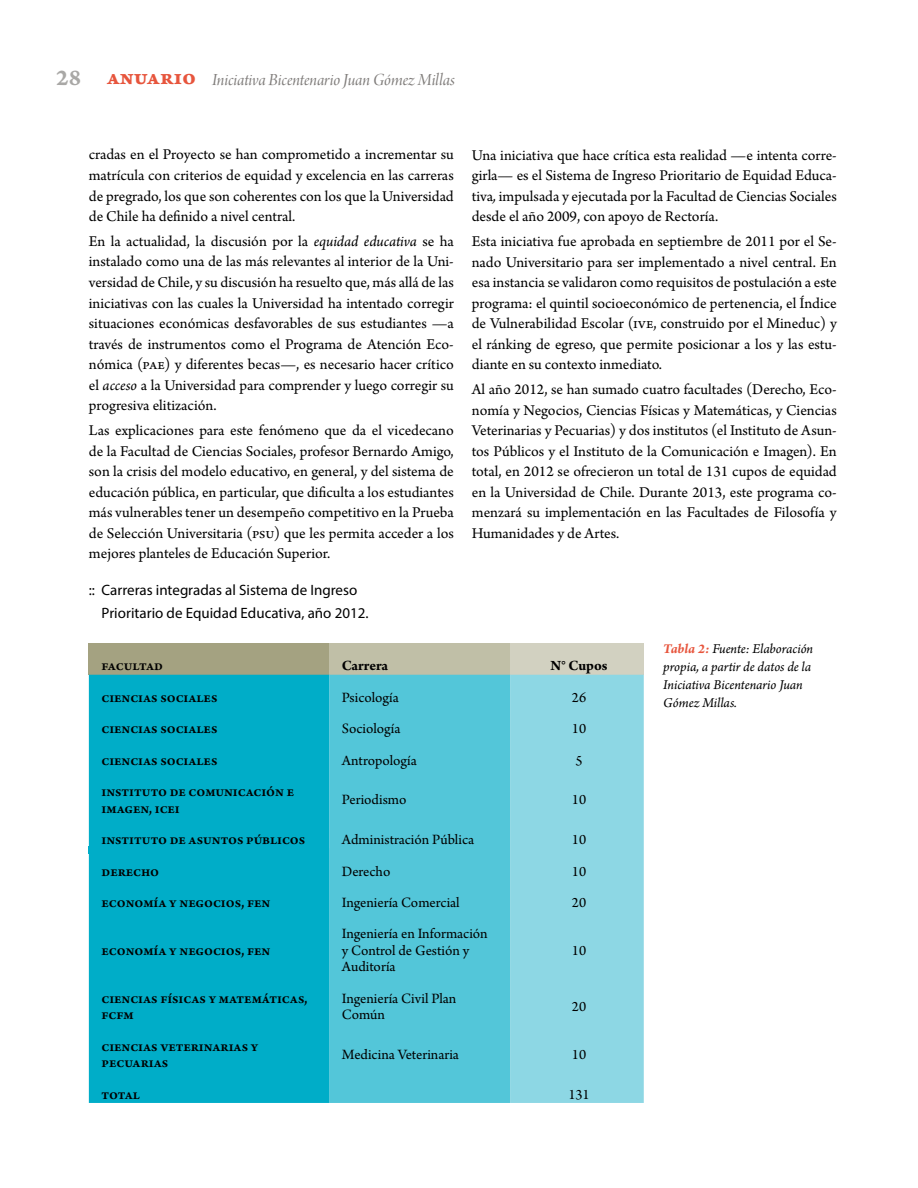
<style>
.page{position:relative;width:918px;height:1188px;background:#fff}
.page>*{position:absolute;margin:0;border:0;box-sizing:border-box;transform-origin:0 0}
.t1{font:18px "Arno Pro Italic Display";letter-spacing:-.005em;color:#7f7c7a}
.t2{font:15.75px/20.5px "Arno Pro";color:#000;text-align:justify}
.t3{font:600 15px/16.5px "Arno Pro";color:#000}
.t4{font:15px/16.5px "Arno Pro";color:#000}
.t5{font:15px/22.5px "Myriad Pro";color:#000}
.t6{font:700 15px "Arno Pro";color:#000}
.t7{font:italic 14.25px/18px "Arno Pro";letter-spacing:-.005em;color:#000}
.s1{font-family:"Arno Pro Smbd Caption";font-size:24px;color:#a9a8a6}
.s2{font-family:"Arno Pro Bold Caption";font-size:22.35px;color:#e7553d}
.s3{font-style:italic}
.s4{font-weight:700;color:#e7553d}
</style>
<div class="page">
<div style="left:89px;top:643px;width:240px;height:32px;background:#a4a281"></div>
<div style="left:329px;top:643px;width:181px;height:32px;background:#c0bfa7"></div>
<div style="left:510px;top:643px;width:134px;height:32px;background:#d2d1c1"></div>
<div style="left:89px;top:675px;width:240px;height:171px;background:#00adc8"></div>
<div style="left:329px;top:675px;width:181px;height:428px;background:#53c6d9"></div>
<div style="left:510px;top:675px;width:134px;height:428px;background:#8dd7e4"></div>
<div style="left:89px;top:854px;width:240px;height:249px;background:#00adc8"></div>
<div style="left:89px;top:846px;width:240px;height:8px;background:#00adc8"></div>
<p class="t1" style="left:56px;top:69px;width:400px"><span class="s1">28</span> <span class="s2">Anuario</span> Iniciativa Bicentenario Juan Gómez Millas</p>
<p class="t2" style="left:89px;top:145px;width:366px">cradas en el Proyecto se han comprometido a incrementar su matrícula con criterios de equidad y excelencia en las carreras de pregrado, los que son coherentes con los que la Universidad de Chile ha definido a nivel central.</p>
<p class="t2" style="left:89px;top:232px;width:366px">En la actualidad, la discusión por la <span class="s3">equidad educativa</span> se ha instalado como una de las más relevantes al interior de la Uni&shy;versidad de Chile, y su discusión ha resuelto que, más allá de las iniciativas con las cuales la Universidad ha intentado corregir situaciones económicas desfavorables de sus estudiantes —a través de instrumentos como el Programa de Atención Eco&shy;nómica (pae) y diferentes becas—, es necesario hacer crítico el <span class="s3">acceso</span> a la Universidad para comprender y luego corregir su progresiva elitización.</p>
<p class="t2" style="left:89px;top:421px;width:367px">Las explicaciones para este fenómeno que da el vicedecano de la Facultad de Ciencias Sociales, profesor Bernardo Amigo, son la crisis del modelo educativo, en general, y del sistema de educación pública, en particular, que dificulta a los estudiantes más vulnerables tener un desempeño competitivo en la Prueba de Selección Universitaria (psu) que les permita acceder a los mejores planteles de Educación Superior.</p>
<p class="t5" style="left:102px;top:579px;width:268px;text-indent:-13px">:: Carreras integradas al Sistema de Ingreso<br>Prioritario de Equidad Educativa, año 2012.</p>
<p class="t2" style="left:472px;top:145px;width:367px">Una iniciativa que hace crítica esta realidad —e intenta corre&shy;girla— es el Sistema de Ingreso Prioritario de Equidad Educa&shy;tiva<span class="s3">,</span> impulsada y ejecutada por la Facultad de Ciencias Sociales desde el año 2009, con apoyo de Rectoría.</p>
<p class="t2" style="left:472px;top:232px;width:366px">Esta iniciativa fue aprobada en septiembre de 2011 por el Se&shy;nado Universitario para ser implementado a nivel central. En esa instancia se validaron como requisitos de postulación a este programa: el quintil socioeconómico de pertenencia, el Índice de Vulnerabilidad Escolar (ive, construido por el Mineduc) y el ránking de egreso, que permite posicionar a los y las estu&shy;diante en su contexto inmediato.</p>
<p class="t2" style="left:472px;top:380px;width:366px">Al año 2012, se han sumado cuatro facultades (Derecho, Eco&shy;nomía y Negocios, Ciencias Físicas y Matemáticas, y Ciencias Veterinarias y Pecuarias) y dos institutos (el Instituto de Asun&shy;tos Públicos y el Instituto de la Comunicación e Imagen). En total, en 2012 se ofrecieron un total de 131 cupos de equidad en la Universidad de Chile. Durante 2013, este programa co&shy;menzará su implementación en las Facultades de Filosofía y Humanidades y de Artes.</p>
<p class="t3" style="left:102px;top:658px;width:63px">Facultad</p>
<p class="t6" style="left:342px;top:657px;width:48px">Carrera</p>
<p class="t6" style="left:550px;top:657px;width:59px">N° Cupos</p>
<p class="t3" style="left:102px;top:690px;width:117px">Ciencias Sociales</p>
<p class="t4" style="left:342px;top:690px;width:58px">Psicología</p>
<p class="t4" style="left:572px;top:690px;width:16px">26</p>
<p class="t3" style="left:102px;top:721px;width:117px">Ciencias Sociales</p>
<p class="t4" style="left:342px;top:721px;width:60px">Sociología</p>
<p class="t4" style="left:572px;top:721px;width:16px">10</p>
<p class="t3" style="left:102px;top:753px;width:117px">Ciencias Sociales</p>
<p class="t4" style="left:342px;top:753px;width:76px">Antropología</p>
<p class="t4" style="left:576px;top:753px;width:9px">5</p>
<p class="t3" style="left:102px;top:784px;width:194px">Instituto de Comunicación e<br>Imagen, ICEI</p>
<p class="t4" style="left:342px;top:792px;width:66px">Periodismo</p>
<p class="t4" style="left:572px;top:792px;width:16px">10</p>
<p class="t3" style="left:102px;top:832px;width:205px">Instituto de Asuntos Públicos</p>
<p class="t4" style="left:342px;top:832px;width:134px">Administración Pública</p>
<p class="t4" style="left:572px;top:832px;width:16px">10</p>
<p class="t3" style="left:102px;top:864px;width:59px">Derecho</p>
<p class="t4" style="left:342px;top:864px;width:50px">Derecho</p>
<p class="t4" style="left:572px;top:864px;width:16px">10</p>
<p class="t3" style="left:102px;top:895px;width:170px">Economía y Negocios, FEN</p>
<p class="t4" style="left:342px;top:895px;width:119px">Ingeniería Comercial</p>
<p class="t4" style="left:572px;top:895px;width:16px">20</p>
<p class="t3" style="left:102px;top:943px;width:170px">Economía y Negocios, FEN</p>
<p class="t4" style="left:342px;top:926px;width:147px">Ingeniería en Información y Control de Gestión y<br>Auditoría</p>
<p class="t4" style="left:572px;top:943px;width:16px">10</p>
<p class="t3" style="left:102px;top:991px;width:208px">Ciencias Físicas y Matemáticas,<br>FCFM</p>
<p class="t4" style="left:342px;top:991px;width:116px">Ingeniería Civil Plan<br>Común</p>
<p class="t4" style="left:572px;top:999px;width:16px">20</p>
<p class="t3" style="left:102px;top:1039px;width:158px">Ciencias Veterinarias y<br>Pecuarias</p>
<p class="t4" style="left:342px;top:1047px;width:119px">Medicina Veterinaria</p>
<p class="t4" style="left:572px;top:1047px;width:16px">10</p>
<p class="t3" style="left:102px;top:1087px;width:40px">Total</p>
<p class="t4" style="left:568px;top:1087px;width:23px">131</p>
<p class="t7" style="left:663px;top:640px;width:151px"><span class="s4">Tabla 2:</span> Fuente: Elaboración propia, a partir de datos de la<br>Iniciativa Bicentenario Juan<br>Gómez Millas.</p>
</div>
